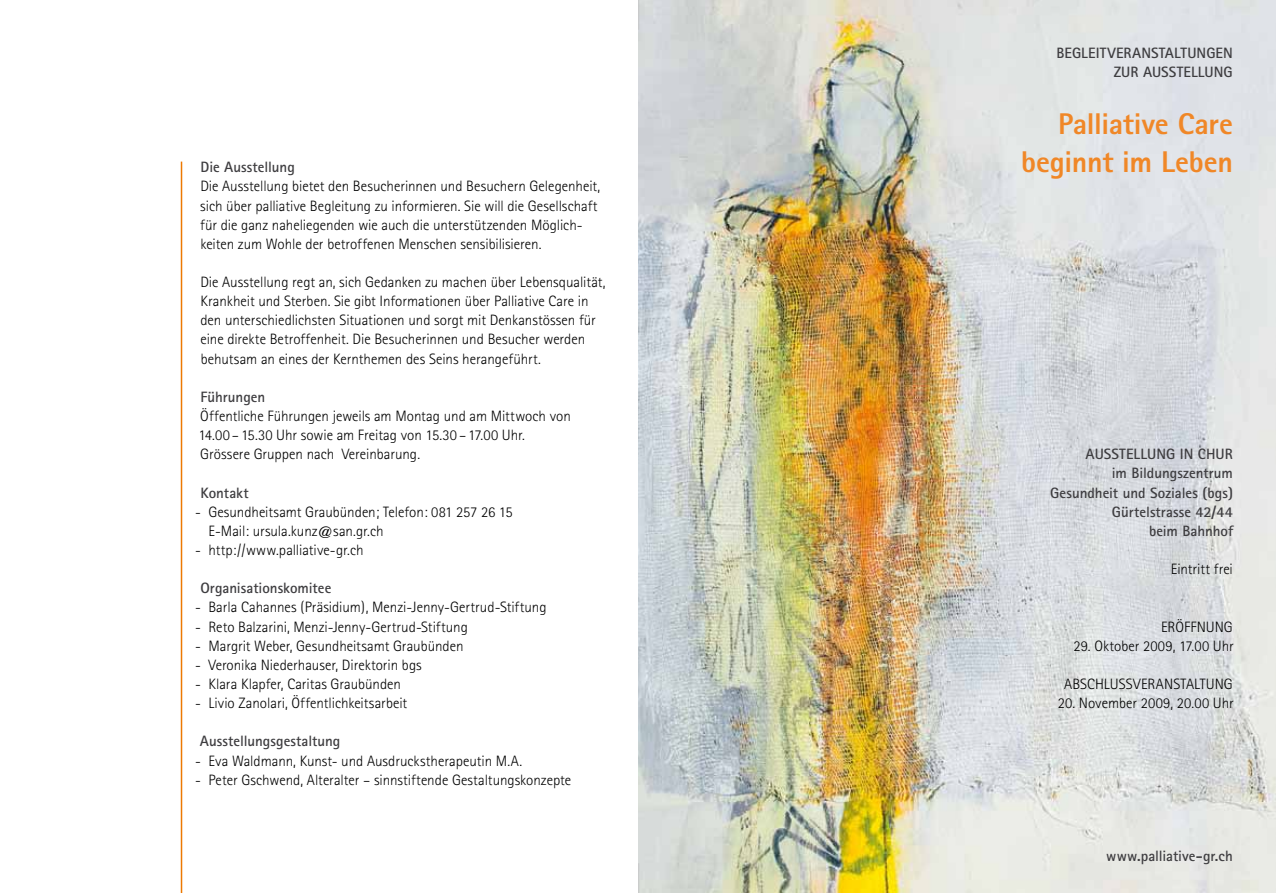
<style>
.page{position:relative;width:1276px;height:893px;background:#fff}
.page>*{position:absolute;margin:0;border:0;box-sizing:border-box;transform-origin:0 0}
.t1{font:800 30px/38.2px "Rotis Sans Serif";letter-spacing:-.01em;color:#f08727;text-align:right}
.t2{font:300 15px/19.2px "Rotis Sans Serif";color:#000}
.t3{font:700 15px "Rotis Sans Serif";color:#3e3d40}
</style>
<div class="page">
<hr style="left:181px;top:162px;width:1px;height:731px;background:#ed7902">
<img style="left:638px;top:0;width:638px;height:893px">
<hr style="left:638px;top:0;width:1px;height:30px;background:#c6c7c8">
<hr style="left:638px;top:863px;width:1px;height:30px;background:#c6c7c8">
<p class="t3" style="left:200px;top:158px;width:96px">Die Ausstellung</p>
<p class="t2" style="left:200px;top:177px;width:401px">Die Ausstellung bietet den Besucherinnen und Besuchern Gelegenheit, sich über palliative Begleitung zu informieren. Sie will die Gesellschaft für die ganz naheliegenden wie auch die unterstützenden Möglich&shy;keiten zum Wohle der betroffenen Menschen sensibilisieren.</p>
<p class="t2" style="left:200px;top:272px;width:407px">Die Ausstellung regt an, sich Gedanken zu machen über Lebensqualität, Krankheit und Sterben. Sie gibt Informationen über Palliative Care in den unterschiedlichsten Situationen und sorgt mit Denkanstössen für eine direkte Betroffenheit. Die Besucherinnen und Besucher werden behutsam an eines der Kernthemen des Seins herangeführt.</p>
<p class="t3" style="left:200px;top:387px;width:66px">Führungen</p>
<p class="t2" style="left:198px;top:406px;width:374px">Öffentliche Führungen jeweils am Montag und am Mittwoch von<br>14.00 – 15.30 Uhr sowie am Freitag von 15.30 – 17.00 Uhr.<br>Grössere Gruppen nach Vereinbarung.</p>
<p class="t3" style="left:200px;top:483px;width:50px">Kontakt</p>
<p class="t2" style="left:208px;top:502px;width:306px;text-indent:-13px">- Gesundheitsamt Graubünden; Telefon: 081 257 26 15<br>E-Mail: ursula.kunz@san.gr.ch</p>
<p class="t2" style="left:195px;top:540px;width:170px">- http://www.palliative-gr.ch</p>
<p class="t3" style="left:200px;top:579px;width:132px">Organisationskomitee</p>
<p class="t2" style="left:195px;top:598px;width:353px">- Barla Cahannes (Präsidium), Menzi-Jenny-Gertrud-Stiftung</p>
<p class="t2" style="left:195px;top:617px;width:274px">- Reto Balzarini, Menzi-Jenny-Gertrud-Stiftung</p>
<p class="t2" style="left:195px;top:636px;width:270px">- Margrit Weber, Gesundheitsamt Graubünden</p>
<p class="t2" style="left:195px;top:655px;width:228px">- Veronika Niederhauser, Direktorin bgs</p>
<p class="t2" style="left:195px;top:674px;width:207px">- Klara Klapfer, Caritas Graubünden</p>
<p class="t2" style="left:195px;top:693px;width:214px">- Livio Zanolari, Öffentlichkeitsarbeit</p>
<p class="t3" style="left:200px;top:732px;width:142px">Ausstellungsgestaltung</p>
<p class="t2" style="left:195px;top:751px;width:329px">- Eva Waldmann, Kunst- und Ausdruckstherapeutin M.A.</p>
<p class="t2" style="left:195px;top:770px;width:378px">- Peter Gschwend, Alteralter – sinnstiftende Gestaltungskonzepte</p>
<p class="t3" style="left:1056px;top:43px;width:17px">Begleitveranstaltungen</p>
<p class="t3" style="left:1113px;top:62px;width:48px">zur Ausstellung</p>
<h1 class="t1" style="left:1021px;top:104px;width:213px">Palliative Care beginnt im Leben</h1>
<p class="t3" style="left:1085px;top:445px;width:18px">Ausstellung</p>
<p class="t3" style="left:1179px;top:445px;width:36px">in Chur</p>
<p class="t3" style="left:1112px;top:464px;width:122px">im Bildungszentrum</p>
<p class="t3" style="left:1050px;top:483px;width:184px">Gesundheit und Soziales (bgs)</p>
<p class="t3" style="left:1112px;top:502px;width:122px">Gürtelstrasse 42/44</p>
<p class="t3" style="left:1149px;top:521px;width:86px">beim Bahnhof</p>
<p class="t2" style="left:1170px;top:559px;width:64px">Eintritt frei</p>
<p class="t2" style="left:1161px;top:617px;width:16px">Eröffnung</p>
<p class="t2" style="left:1073px;top:636px;width:162px">29. Oktober 2009, 17.00 Uhr</p>
<p class="t2" style="left:1064px;top:674px;width:17px">Abschlussveranstaltung</p>
<p class="t2" style="left:1057px;top:693px;width:177px">20. November 2009, 20.00 Uhr</p>
<p class="t3" style="left:1106px;top:846px;width:128px">www.palliative-gr.ch</p>
</div>
